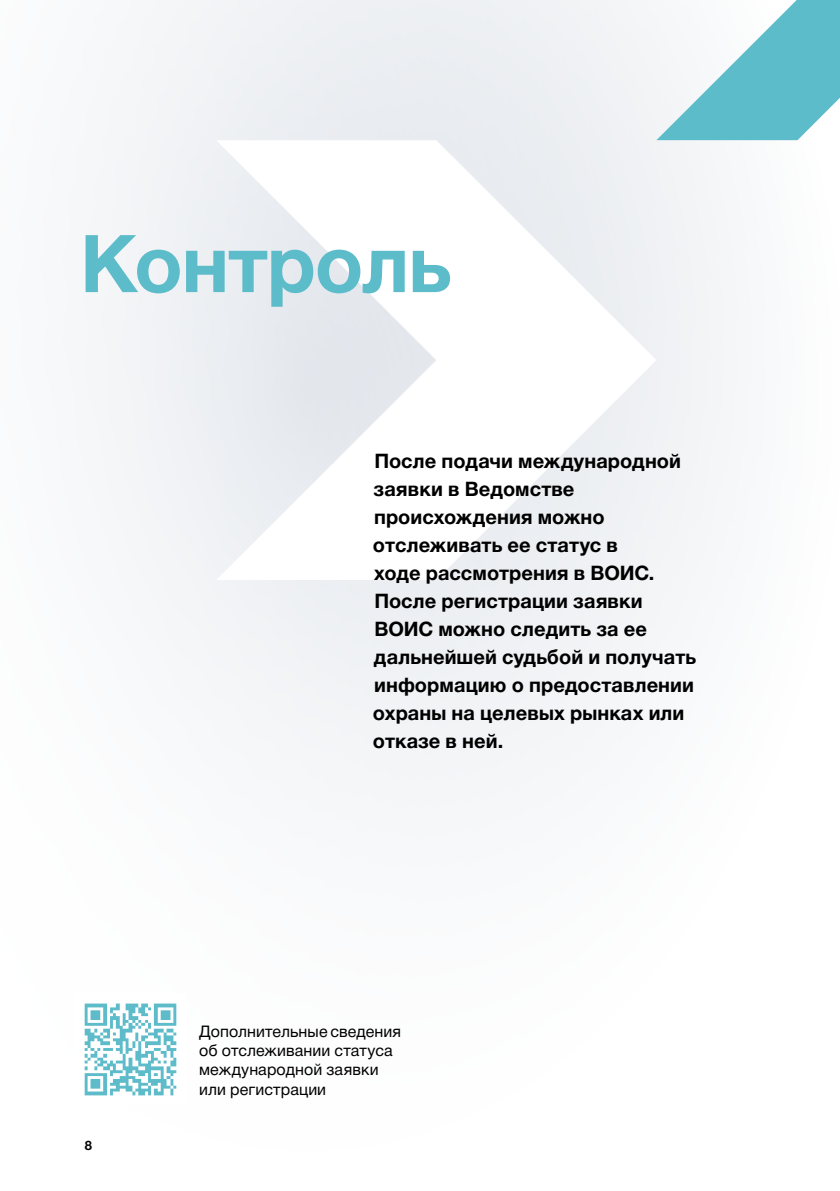
<style>
.page{position:relative;width:840px;height:1191px;background:#fff}
.page>*{position:absolute;margin:0;border:0;box-sizing:border-box;transform-origin:0 0}
.TITRE_niv__1{font:700 80px "Helvetica Neue LTCYR";letter-spacing:-.015em;color:#5dbcca}
.Intro_non-officiel_0{font:700 20px/28px "Helvetica Neue LTCYR";letter-spacing:.005em;color:#000}
.Tip_or_note{font:16px/19.2px "Helvetica Neue LTCYR";letter-spacing:.005em;color:#000}
.pagination{font:700 13px "Helvetica Neue LT Std";color:#000}
</style>
<div class="page">
<div style="left:0;top:0;width:839px;height:1191px;background:#f9fafb"></div>
<svg style="left:216px;top:140px;width:439px;height:440px"></svg>
<svg style="left:656px;top:0;width:183px;height:140px"></svg>
<img style="left:84px;top:1003px;width:93px;height:93px">
<p class="TITRE_niv__1" style="left:80px;top:220px;width:373px">Контроль</p>
<p class="Intro_non-officiel_0" style="left:373px;top:447px;width:324px">После подачи международной заявки в Ведомстве происхождения можно отслеживать ее статус в<br>ходе рассмотрения в ВОИС.<br>После регистрации заявки<br>ВОИС можно следить за ее дальнейшей судьбой и получать информацию о предоставлении охраны на целевых рынках или отказе в ней.</p>
<p class="pagination" style="left:85px;top:1137px;width:9px">8</p>
<p class="Tip_or_note" style="left:199px;top:1021px;width:203px">Дополнительные сведения об отслеживании статуса международной заявки или регистрации</p>
</div>
